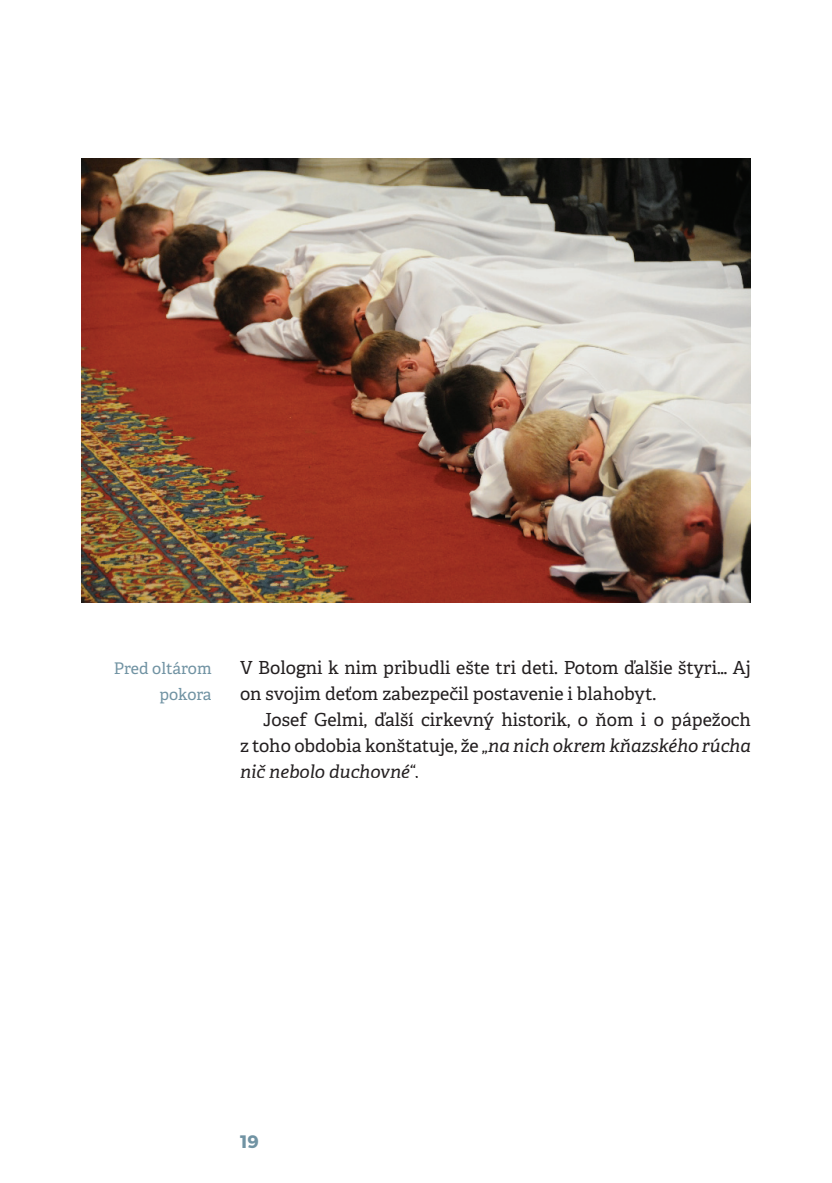
<style>
.page{position:relative;width:832px;height:1183px;background:#fff}
.page>*{position:absolute;margin:0;border:0;box-sizing:border-box;transform-origin:0 0}
.t1{font:18px/26px "Adelle Basic";color:#231f20}
.t2{font:700 18px "Montserrat";color:#7193a3}
.t3{font:16px/26px "Adelle Basic";color:#7193a3;text-align:right}
.s1{font-style:italic}
</style>
<div class="page">
<img style="left:81px;top:159px;width:669px;height:444px">
<p class="t3" style="left:114px;top:656px;width:99px">Pred oltárom pokora</p>
<p class="t1" style="left:240px;top:656px;width:512px">V Bologni k nim pribudli ešte tri deti. Potom ďalšie štyri… Aj on svojim deťom zabezpečil postavenie i blahobyt.</p>
<p class="t1" style="left:240px;top:708px;width:512px;text-align:justify;text-indent:23px">Josef Gelmi, ďalší cirkevný historik, o ňom i o pápežoch z toho obdobia konštatuje, že <span class="s1">„na nich okrem kňazského rúcha nič nebolo duchovné“</span>.</p>
<p class="t2" style="left:240px;top:1134px;width:20px">19</p>
</div>
